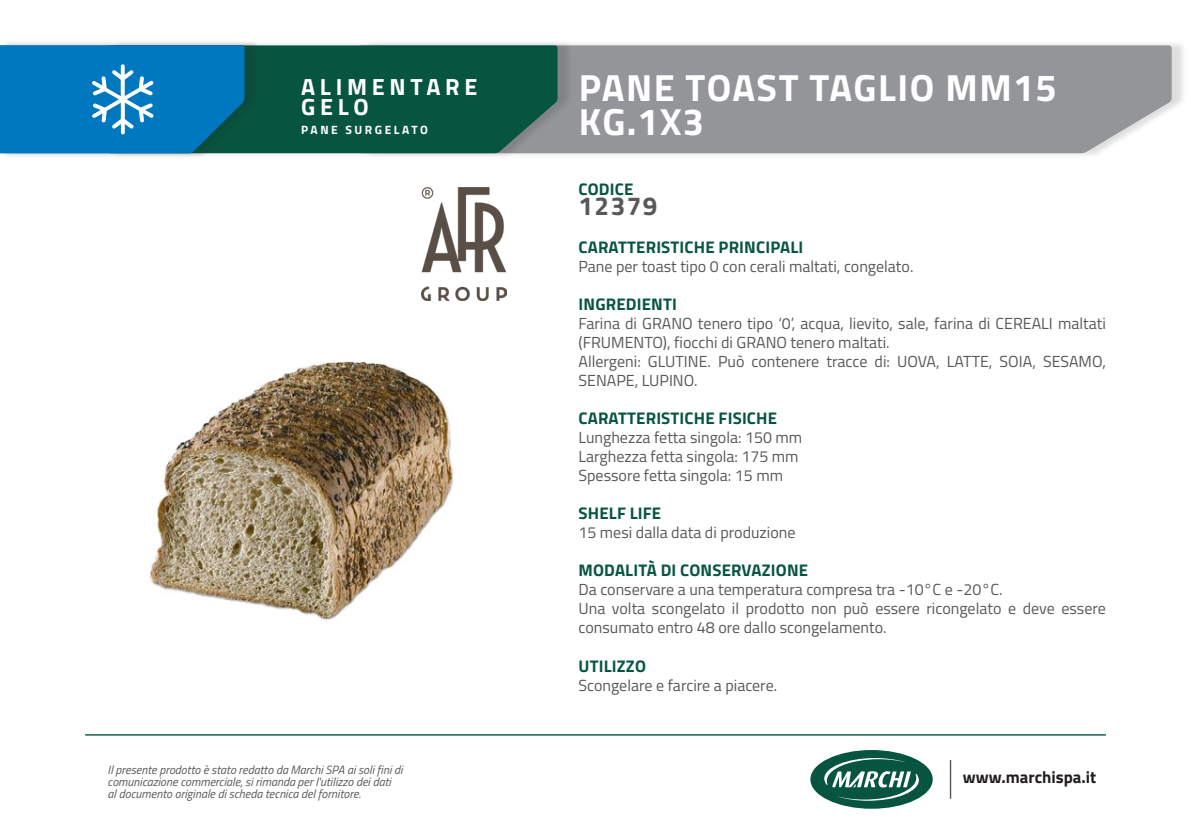
<style>
.page{position:relative;width:1191px;height:840px;background:#fff}
.page>*{position:absolute;margin:0;border:0;box-sizing:border-box;transform-origin:0 0}
.t1{font:700 37.8px/34.2px "Titillium Web";letter-spacing:.035em;color:#fff}
.t2{font:700 26px "Titillium Web";letter-spacing:.06em;color:#57585a}
.t3{font:700 23.4px "Titillium Web";letter-spacing:.2em;color:#fff}
.t4{font:700 16.8px "Titillium Web";letter-spacing:.01em;color:#075541}
.t5{font:700 16.8px "Titillium Web";color:#231f20}
.t6{font:16px/19px "Titillium Web";color:#57585a}
.t7{font:italic 12px/12px "Titillium Web";color:#57585a}
.t8{font:700 12px "Titillium Web";letter-spacing:.21em;color:#fff}
</style>
<div class="page">
<div style="left:364px;top:40px;width:823px;height:119px;background:#231f20;opacity:.15"></div>
<div style="left:573px;top:45px;width:598px;height:108px;background:#939598"></div>
<div style="left:112px;top:40px;width:461px;height:119px;background:#231f20;opacity:.15"></div>
<div style="left:260px;top:45px;width:297px;height:108px;background:#075541"></div>
<div style="left:0;top:40px;width:260px;height:119px;background:#231f20;opacity:.15"></div>
<svg style="left:0;top:45px;width:244px;height:108px;background:#0c7cbc"></svg>
<img style="left:421px;top:188px;width:85px;height:113px">
<img style="left:150px;top:361px;width:304px;height:259px">
<hr style="left:949px;top:759px;width:2px;height:39px;background:#57585a">
<div style="left:810px;top:749px;width:122px;height:59px;background:#075541;border-radius:50%"></div>
<svg style="left:824px;top:757px;width:95px;height:43px"></svg>
<hr style="left:85px;top:733px;width:1021px;height:2px;background:#075541">
<p class="t3" style="left:301px;top:69px;width:178px">ALIMENTARE</p>
<p class="t3" style="left:301px;top:89px;width:69px">GELO</p>
<p class="t8" style="left:301px;top:121px;width:128px">PANE SURGELATO</p>
<p class="t7" style="left:108px;top:762px;width:296px">Il presente prodotto è stato redatto da Marchi SPA ai soli fini di comunicazione commerciale, si rimanda per l'utilizzo dei dati<br>al documento originale di scheda tecnica del fornitore.</p>
<p class="t1" style="left:578px;top:69px;width:479px">PANE TOAST TAGLIO MM15<br>KG.1X3</p>
<p class="t4" style="left:578px;top:176px;width:56px">CODICE</p>
<p class="t2" style="left:578px;top:186px;width:81px">12379</p>
<p class="t4" style="left:578px;top:234px;width:226px">CARATTERISTICHE PRINCIPALI</p>
<p class="t6" style="left:578px;top:256px;width:336px">Pane per toast tipo 0 con cerali maltati, congelato.</p>
<p class="t4" style="left:578px;top:291px;width:100px">INGREDIENTI</p>
<p class="t6" style="left:578px;top:313px;width:529px">Farina di GRANO tenero tipo ‘0’, acqua, lievito, sale, farina di CEREALI maltati (FRUMENTO), fiocchi di GRANO tenero maltati.</p>
<p class="t6" style="left:578px;top:351px;width:529px">Allergeni: GLUTINE. Può contenere tracce di: UOVA, LATTE, SOIA, SESAMO,<br>SENAPE, LUPINO.</p>
<p class="t4" style="left:578px;top:405px;width:200px">CARATTERISTICHE FISICHE</p>
<p class="t6" style="left:578px;top:427px;width:225px">Lunghezza fetta singola: 150 mm</p>
<p class="t6" style="left:578px;top:446px;width:222px">Larghezza fetta singola: 175 mm</p>
<p class="t6" style="left:578px;top:465px;width:206px">Spessore fetta singola: 15 mm</p>
<p class="t4" style="left:578px;top:500px;width:84px">SHELF LIFE</p>
<p class="t6" style="left:578px;top:522px;width:219px">15 mesi dalla data di produzione</p>
<p class="t4" style="left:578px;top:557px;width:231px">MODALITÀ DI CONSERVAZIONE</p>
<p class="t6" style="left:578px;top:579px;width:425px">Da conservare a una temperatura compresa tra -10°C e -20°C.</p>
<p class="t6" style="left:578px;top:598px;width:529px">Una volta scongelato il prodotto non può essere ricongelato e deve essere consumato entro 48 ore dallo scongelamento.</p>
<p class="t4" style="left:578px;top:652px;width:69px">UTILIZZO</p>
<p class="t6" style="left:578px;top:674px;width:200px">Scongelare e farcire a piacere.</p>
<p class="t5" style="left:963px;top:764px;width:135px">www.marchispa.it</p>
</div>
